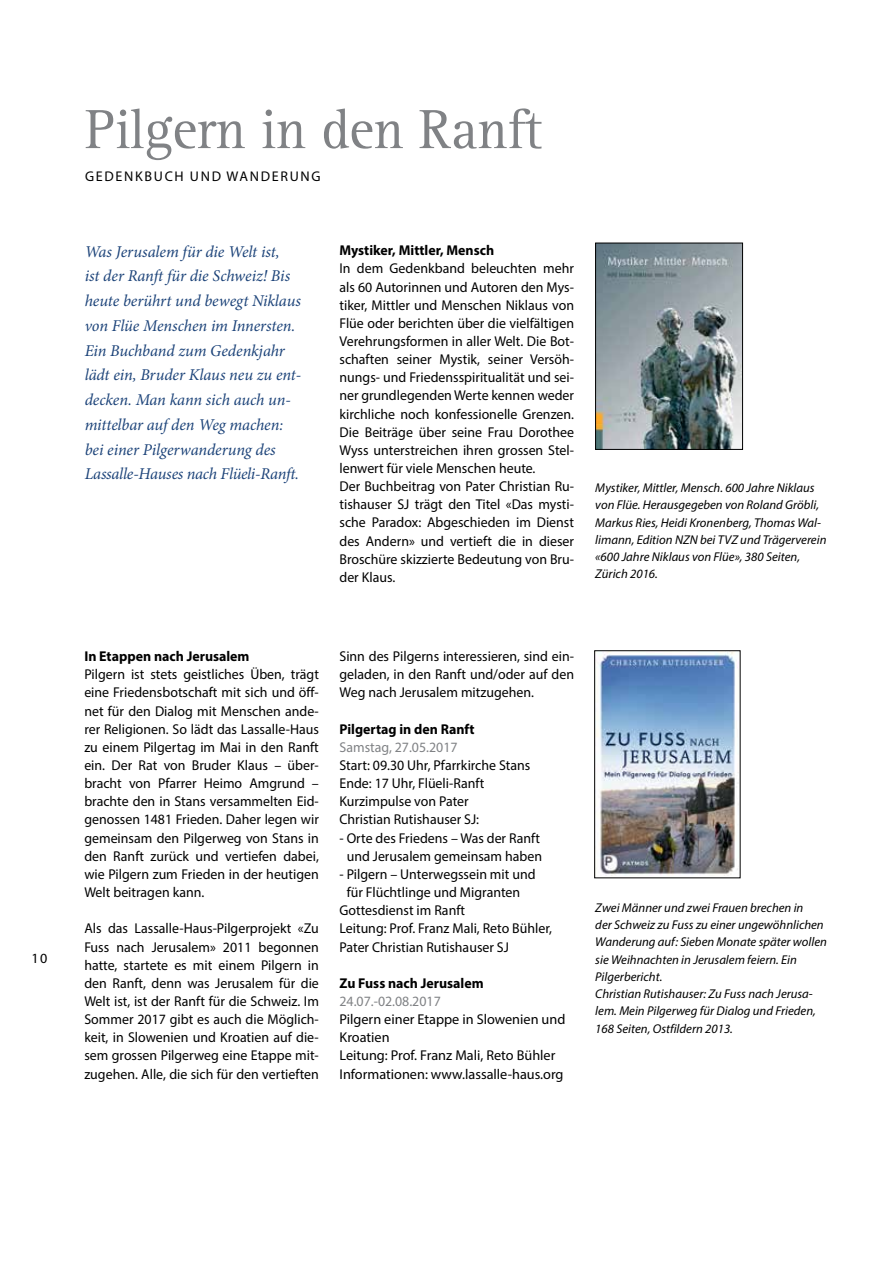
<style>
.page{position:relative;width:893px;height:1263px;background:#fff}
.page>*{position:absolute;margin:0;border:0;box-sizing:border-box;transform-origin:0 0}
.t1{font:57px "Rotis Serif";letter-spacing:-.015em;color:#808285}
.t2{font:italic 16.5px/24.8px "Minion Pro";letter-spacing:-.005em;color:#1c4379}
.t3{font:14.25px/18.1px "Myriad Pro";color:#000}
.t4{font:14.1px "Myriad Pro";color:#000}
.t5{font:italic 12.75px/17.2px "Myriad Pro";color:#000}
.s1{font-weight:700}
.s2{color:#808285}
</style>
<div class="page">
<img style="left:597px;top:245px;width:144px;height:203px">
<div style="left:595px;top:243px;width:148px;height:207px;border:1px solid #000"></div>
<img style="left:596px;top:652px;width:142px;height:224px">
<div style="left:594px;top:650px;width:146px;height:228px;border:1px solid #000"></div>
<p class="t4" style="left:32px;top:950px;width:17px">10</p>
<p class="t1" style="left:85px;top:97px;width:459px">Pilgern in den Ranft</p>
<p class="t4" style="left:85px;top:168px;width:22px">Gedenkbuch</p>
<p class="t4" style="left:190px;top:168px;width:11px">und</p>
<p class="t4" style="left:227px;top:168px;width:24px">Wanderung</p>
<p class="t2" style="left:85px;top:239px;width:218px">Was Jerusalem für die Welt ist,<br>ist der Ranft für die Schweiz! Bis heute berührt und bewegt Niklaus von Flüe Menschen im Innersten.<br>Ein Buchband zum Gedenkjahr lädt ein, Bruder Klaus neu zu ent&shy;decken. Man kann sich auch un&shy;mittelbar auf den Weg machen: bei einer Pilgerwanderung des<br>Lassalle-Hauses nach Flüeli-Ranft.</p>
<p class="t3" style="left:339px;top:241px;width:236px"><span class="s1">Mystiker, Mittler, Mensch<br></span>In dem Gedenkband beleuchten mehr als 60 Autorinnen und Autoren den Mys&shy;tiker, Mittler und Menschen Niklaus von Flüe oder berichten über die vielfältigen Verehrungsformen in aller Welt. Die Bot&shy;schaften seiner Mystik, seiner Versöh&shy;nungs- und Friedensspiritualität und sei&shy;ner grundlegenden Werte kennen weder kirchliche noch konfessionelle Grenzen.<br>Die Beiträge über seine Frau Dorothee Wyss unterstreichen ihren grossen Stel&shy;lenwert für viele Menschen heute.<br>Der Buchbeitrag von Pater Christian Ru&shy;tishauser SJ trägt den Titel «Das mysti&shy;sche Paradox: Abgeschieden im Dienst des Andern» und vertieft die in dieser Broschüre skizzierte Bedeutung von Bru&shy;der Klaus.</p>
<p class="t5" style="left:595px;top:479px;width:233px">Mystiker, Mittler, Mensch. 600 Jahre Niklaus von Flüe. Herausgegeben von Roland Gröbli, Markus Ries, Heidi Kronenberg, Thomas Wal&shy;limann, Edition NZN bei TVZ und Trägerverein «600 Jahre Niklaus von Flüe», 380 Seiten, Zürich 2016.</p>
<p class="t3" style="left:84px;top:647px;width:236px"><span class="s1">In Etappen nach Jerusalem<br></span>Pilgern ist stets geistliches Üben, trägt eine Friedensbotschaft mit sich und öff&shy;net für den Dialog mit Menschen ande&shy;rer Religionen. So lädt das Lassalle-Haus zu einem Pilgertag im Mai in den Ranft ein. Der Rat von Bruder Klaus – über&shy;bracht von Pfarrer Heimo Amgrund – brachte den in Stans versammelten Eid&shy;genossen 1481 Frieden. Daher legen wir gemeinsam den Pilgerweg von Stans in den Ranft zurück und vertiefen dabei, wie Pilgern zum Frieden in der heutigen Welt beitragen kann.</p>
<p class="t3" style="left:84px;top:919px;width:236px;text-align:justify">Als das Lassalle-Haus-Pilgerprojekt «Zu Fuss nach Jerusalem» 2011 begonnen hatte, startete es mit einem Pilgern in den Ranft, denn was Jerusalem für die Welt ist, ist der Ranft für die Schweiz. Im Sommer 2017 gibt es auch die Möglich&shy;keit, in Slowenien und Kroatien auf die&shy;sem grossen Pilgerweg eine Etappe mit&shy;zugehen. Alle, die sich für den vertieften</p>
<p class="t3" style="left:339px;top:647px;width:236px;text-align:justify">Sinn des Pilgerns interessieren, sind ein&shy;geladen, in den Ranft und/oder auf den Weg nach Jerusalem mitzugehen.</p>
<p class="t3" style="left:339px;top:720px;width:192px"><span class="s1">Pilgertag in den Ranft<br></span><span class="s2">Samstag, 27.05.2017<br></span>Start: 09.30 Uhr, Pfarrkirche Stans<br>Ende: 17 Uhr, Flüeli-Ranft<br>Kurzimpulse von Pater<br>Christian Rutishauser SJ:</p>
<p class="t3" style="left:339px;top:828px;width:204px;text-align:center">- Orte des Friedens – Was der Ranft und Jerusalem gemeinsam haben</p>
<p class="t3" style="left:339px;top:865px;width:198px">- Pilgern – Unterwegssein mit und</p>
<p class="t3" style="left:347px;top:883px;width:175px">für Flüchtlinge und Migranten</p>
<p class="t3" style="left:339px;top:901px;width:127px">Gottesdienst im Ranft</p>
<p class="t3" style="left:339px;top:919px;width:214px">Leitung: Prof. Franz Mali, Reto Bühler,</p>
<p class="t3" style="left:339px;top:937px;width:171px">Pater Christian Rutishauser SJ</p>
<p class="t3" style="left:339px;top:974px;width:227px"><span class="s1">Zu Fuss nach Jerusalem<br></span><span class="s2">24.07.-02.08.2017<br></span>Pilgern einer Etappe in Slowenien und<br>Kroatien<br>Leitung: Prof. Franz Mali, Reto Bühler<br>Informationen: www.lassalle-haus.org</p>
<p class="t5" style="left:595px;top:899px;width:233px">Zwei Männer und zwei Frauen brechen in<br>der Schweiz zu Fuss zu einer ungewöhnlichen Wanderung auf: Sieben Monate später wollen sie Weihnachten in Jerusalem feiern. Ein Pilgerbericht.<br>Christian Rutishauser: Zu Fuss nach Jerusa&shy;lem. Mein Pilgerweg für Dialog und Frieden, 168 Seiten, Ostfildern 2013.</p>
</div>
